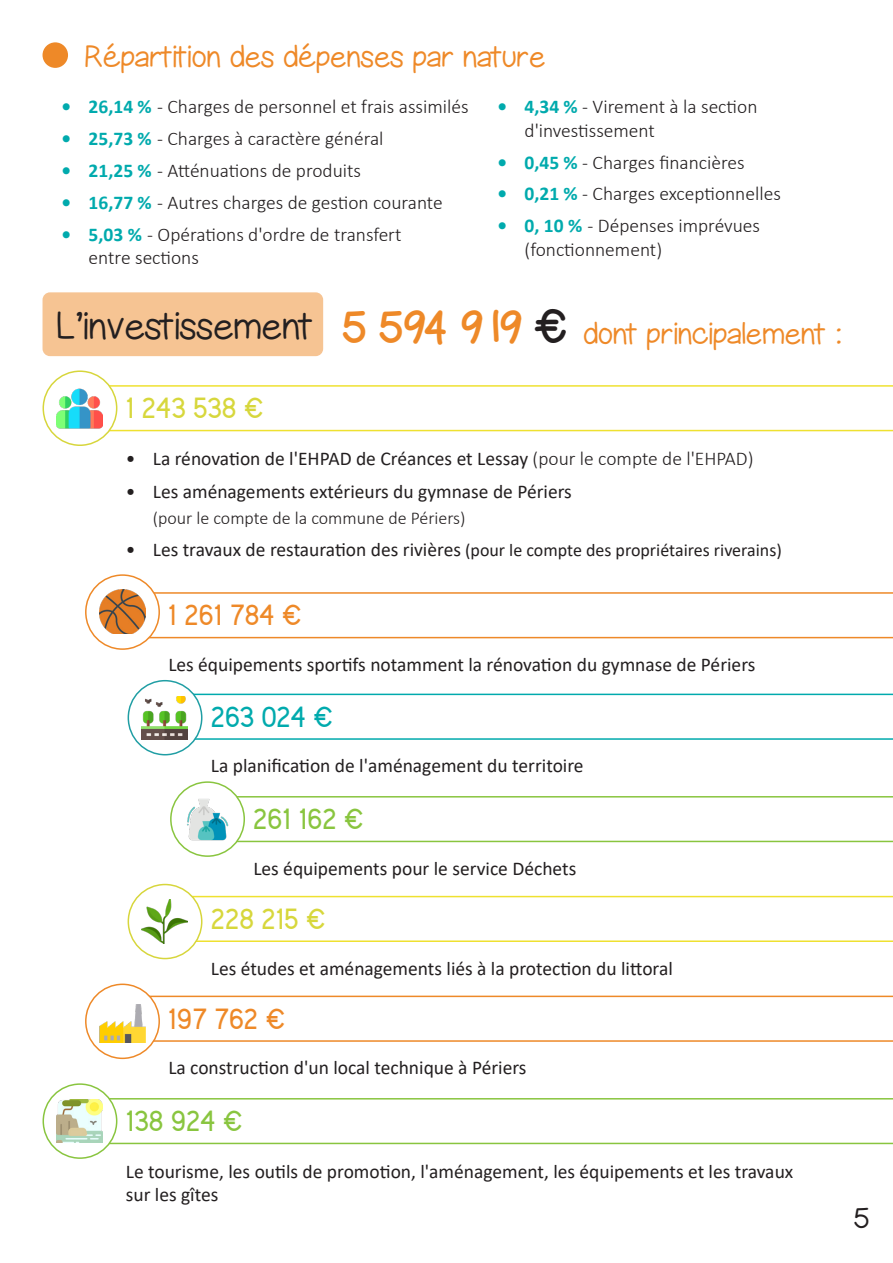
<style>
.page{position:relative;width:893px;height:1263px;background:#fff}
.page>*{position:absolute;margin:0;border:0;box-sizing:border-box;transform-origin:0 0}
.t1{font:45px "Gel Pen Upright";color:#ee8928}
.t2{font:300 37.5px "Gel Pen Upright";color:#231f20}
.t3{font:300 30px "Gel Pen Upright";color:#ee8928}
.t4{font:300 30px "Gel Pen Upright";color:#231f20}
.t5{font:700 25.2px "Kirvy";color:#d7d73c}
.t6{font:700 25.2px "Kirvy";color:#ee8928}
.t7{font:700 25.2px "Kirvy";color:#89c53f}
.t8{font:700 25.2px "Kirvy";color:#00aaad}
.t9{font:19.5px/23.4px "Calibri";color:#231f20}
.t10{font:300 19.5px/23.4px "Calibri";color:#231f20}
.t11{font:18px "Calibri";color:#231f20}
.t12{font:300 18px "Calibri";color:#231f20}
.s1{font-weight:700;color:#00aaad}
.s2{color:#231f20}
.s3{font-weight:300}
.s4{font-size:19.5px}
</style>
<div class="page">
<div style="left:43px;top:292px;width:280px;height:64px;background:#f6c493;border-radius:7px"></div>
<svg style="left:109px;top:384px;width:784px;height:48px"></svg>
<div style="left:43px;top:371px;width:74px;height:74px;background:#fff;border-radius:50%"></div>
<div style="left:43px;top:370px;width:74px;height:76px;border:2px solid #d7d63c;border-radius:50%"></div>
<img style="left:57px;top:388px;width:46px;height:41px">
<svg style="left:148px;top:591px;width:745px;height:48px"></svg>
<div style="left:86px;top:575px;width:73px;height:74px;background:#fff;border-radius:50%"></div>
<div style="left:85px;top:574px;width:75px;height:76px;border:2px solid #ee8928;border-radius:50%"></div>
<img style="left:99px;top:589px;width:46px;height:45px">
<svg style="left:193px;top:693px;width:700px;height:47px"></svg>
<div style="left:128px;top:681px;width:74px;height:74px;background:#fff;border-radius:50%"></div>
<div style="left:128px;top:680px;width:74px;height:75px;border:2px solid #209ea4;border-radius:50%"></div>
<img style="left:142px;top:696px;width:46px;height:43px">
<svg style="left:192px;top:895px;width:701px;height:48px"></svg>
<div style="left:128px;top:884px;width:74px;height:74px;background:#fff;border-radius:50%"></div>
<div style="left:128px;top:884px;width:74px;height:75px;border:2px solid #d7d63c;border-radius:50%"></div>
<img style="left:142px;top:900px;width:46px;height:43px">
<svg style="left:109px;top:1097px;width:784px;height:48px"></svg>
<div style="left:43px;top:1084px;width:74px;height:74px;background:#fff;border-radius:50%"></div>
<div style="left:43px;top:1083px;width:74px;height:76px;border:2px solid #89c53f;border-radius:50%"></div>
<img style="left:57px;top:1099px;width:46px;height:44px">
<svg style="left:236px;top:795px;width:657px;height:48px"></svg>
<div style="left:171px;top:782px;width:73px;height:74px;background:#fff;border-radius:50%"></div>
<div style="left:170px;top:781px;width:75px;height:76px;border:2px solid #89c53f;border-radius:50%"></div>
<img style="left:187px;top:799px;width:42px;height:42px">
<svg style="left:149px;top:995px;width:744px;height:47px"></svg>
<div style="left:86px;top:984px;width:73px;height:74px;background:#fff;border-radius:50%"></div>
<div style="left:85px;top:983px;width:75px;height:76px;border:2px solid #ee8928;border-radius:50%"></div>
<img style="left:99px;top:1005px;width:46px;height:38px">
<div style="left:43px;top:42px;width:25px;height:26px;background:#ee8928;border-radius:50%"></div>
<p class="t3" style="left:83px;top:37px;width:463px">Répartition des dépenses par nature</p>
<p class="t10" style="left:62px;top:95px;width:409px"><span class="s1">• 26,14 %</span> - Charges de personnel et frais assimilés</p>
<p class="t10" style="left:62px;top:127px;width:323px"><span class="s1">• 25,73 %</span> - Charges à caractère général</p>
<p class="t10" style="left:62px;top:159px;width:301px"><span class="s1">• 21,25 %</span> - Atténuations de produits</p>
<p class="t10" style="left:62px;top:191px;width:383px"><span class="s1">• 16,77 %</span> - Autres charges de gestion courante</p>
<p class="t10" style="left:89px;top:222px;width:314px;text-indent:-27px"><span class="s1">• 5,03 %</span> - Opérations d'ordre de transfert entre sections</p>
<p class="t10" style="left:524px;top:95px;width:234px;text-indent:-27px"><span class="s1">• 4,34 %</span> - Virement à la section d'investissement</p>
<p class="t10" style="left:497px;top:150px;width:249px"><span class="s1">• 0,45 %</span> - Charges financières</p>
<p class="t10" style="left:497px;top:182px;width:285px"><span class="s1">• 0,21 %</span> - Charges exceptionnelles</p>
<p class="t10" style="left:524px;top:214px;width:237px;text-indent:-27px"><span class="s1">• 0, 10 %</span> - Dépenses imprévues (fonctionnement)</p>
<p class="t2" style="left:55px;top:301px;width:259px">L’investissement</p>
<p class="t1" style="left:342px;top:296px;width:225px">5 594 919 <span class="s2">€</span></p>
<p class="t3" style="left:583px;top:314px;width:259px">dont principalement :</p>
<p class="t5" style="left:126px;top:391px;width:140px">1 243 538 €</p>
<p class="t9" style="left:126px;top:446px;width:629px">• La rénovation de l'EHPAD de Créances et Lessay <span class="s3">(pour le compte de l'EHPAD)</span></p>
<p class="t9" style="left:126px;top:480px;width:448px">• Les aménagements extérieurs du gymnase de Périers</p>
<p class="t12" style="left:153px;top:506px;width:314px">(pour le compte de la commune de Périers)</p>
<p class="t11" style="left:126px;top:537px;width:657px"><span class="s4">• Les travaux de restauration des rivières</span> (pour le compte des propriétaires riverains)</p>
<p class="t6" style="left:168px;top:598px;width:136px">1 261 784 €</p>
<p class="t9" style="left:168px;top:652px;width:589px">Les équipements sportifs notamment la rénovation du gymnase de Périers</p>
<p class="t8" style="left:211px;top:699px;width:125px">263 024 €</p>
<p class="t9" style="left:211px;top:754px;width:374px">La planification de l'aménagement du territoire</p>
<p class="t7" style="left:253px;top:802px;width:113px">261 162 €</p>
<p class="t9" style="left:253px;top:856px;width:324px">Les équipements pour le service Déchets</p>
<p class="t5" style="left:211px;top:902px;width:118px">228 215 €</p>
<p class="t9" style="left:211px;top:956px;width:463px">Les études et aménagements liés à la protection du littoral</p>
<p class="t6" style="left:168px;top:1001px;width:120px">197 762 €</p>
<p class="t9" style="left:168px;top:1055px;width:360px">La construction d'un local technique à Périers</p>
<p class="t7" style="left:126px;top:1104px;width:120px">138 924 €</p>
<p class="t9" style="left:126px;top:1159px;width:669px">Le tourisme, les outils de promotion, l'aménagement, les équipements et les travaux sur les gîtes</p>
<p class="t4" style="left:854px;top:1198px;width:16px">5</p>
</div>
